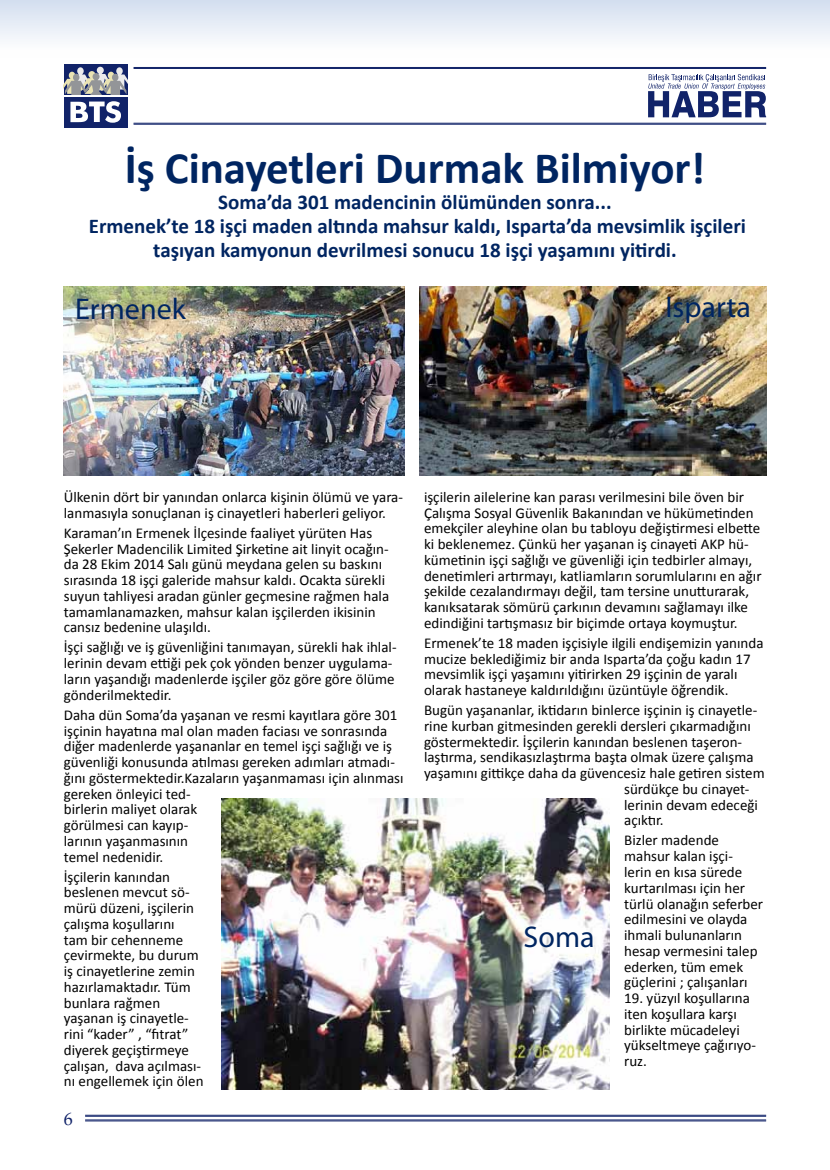
<style>
.page{position:relative;width:830px;height:1170px;background:#fff}
.page>*{position:absolute;margin:0;border:0;box-sizing:border-box;transform-origin:0 0}
.t1{font:700 45px "Calibri";color:#002561}
.t2{font:30px "Myriad Pro";color:#002561}
.t3{font:700 21px/24px "Calibri";color:#002561;text-align:center}
.t4{font:18px "Palatino Linotype";color:#112369}
.t5{font:15px/15.8px "Calibri";color:#000}
</style>
<div class="page">
<hr style="left:133px;top:123px;width:632px;height:1px;background:#112369">
<hr style="left:133px;top:124px;width:632px;height:1px;background:#112369">
<hr style="left:133px;top:67px;width:632px;height:1px;background:#112369">
<hr style="left:133px;top:68px;width:632px;height:1px;background:#112369">
<hr style="left:85px;top:1119px;width:680px;height:1px;background:#112369">
<hr style="left:85px;top:1120px;width:680px;height:1px;background:#112369">
<hr style="left:85px;top:1114px;width:680px;height:1px;background:#112369">
<hr style="left:85px;top:1115px;width:680px;height:1px;background:#112369">
<div style="left:64px;top:97px;width:64px;height:31px;background:#112369"></div>
<div style="left:64px;top:64px;width:64px;height:31px;background:#112369"></div>
<svg style="left:64px;top:67px;width:64px;height:28px"></svg>
<svg style="left:70px;top:101px;width:51px;height:22px"></svg>
<svg style="left:648px;top:74px;width:117px;height:43px"></svg>
<div style="left:0;top:0;width:829px;height:57px;background:linear-gradient(to bottom,#d3dfef,#fff)"></div>
<img style="left:64px;top:287px;width:340px;height:189px">
<img style="left:419px;top:286px;width:346px;height:189px">
<img style="left:221px;top:798px;width:388px;height:291px">
<h1 class="t1" style="left:125px;top:139px;width:582px">İş Cinayetleri Durmak Bilmiyor!</h1>
<h3 class="t3" style="left:89px;top:190px;width:658px">Soma’da 301 madencinin ölümünden sonra...<br>Ermenek’te 18 işçi maden altında mahsur kaldı, Isparta’da mevsimlik işçileri taşıyan kamyonun devrilmesi sonucu 18 işçi yaşamını yitirdi.</h3>
<h2 class="t2" style="left:75px;top:290px;width:112px">Ermenek</h2>
<h2 class="t2" style="left:665px;top:289px;width:87px">Isparta</h2>
<p class="t5" style="left:64px;top:489px;width:340px">Ülkenin dört bir yanından onlarca kişinin ölümü ve yara&shy;lanmasıyla sonuçlanan iş cinayetleri haberleri geliyor.</p>
<p class="t5" style="left:64px;top:525px;width:327px">Karaman’ın Ermenek İlçesinde faaliyet yürüten Has Şekerler Madencilik Limited Şirketine ait linyit ocağın&shy;da 28 Ekim 2014 Salı günü meydana gelen su baskını sırasında 18 işçi galeride mahsur kaldı. Ocakta sürekli suyun tahliyesi aradan günler geçmesine rağmen hala tamamlanamazken, mahsur kalan işçilerden ikisinin cansız bedenine ulaşıldı.</p>
<p class="t5" style="left:64px;top:639px;width:334px">İşçi sağlığı ve iş güvenliğini tanımayan, sürekli hak ihlal&shy;lerinin devam ettiği pek çok yönden benzer uygulama&shy;ların yaşandığı madenlerde işçiler göz göre göre ölüme gönderilmektedir.</p>
<p class="t5" style="left:64px;top:707px;width:341px">Daha dün Soma’da yaşanan ve resmi kayıtlara göre 301 işçinin hayatına mal olan maden faciası ve sonrasında diğer madenlerde yaşananlar en temel işçi sağlığı ve iş güvenliği konusunda atılması gereken adımları atmadı&shy;ğını göstermektedir.Kazaların yaşanmaması için alınması gereken önleyici ted-<br>birlerin maliyet olarak<br>görülmesi can kayıp-<br>larının yaşanmasının<br>temel nedenidir.</p>
<p class="t5" style="left:64px;top:868px;width:141px">İşçilerin kanından beslenen mevcut sö&shy;mürü düzeni, işçilerin çalışma koşullarını<br>tam bir cehenneme çevirmekte, bu durum iş cinayetlerine zemin hazırlamaktadır. Tüm bunlara rağmen yaşanan iş cinayetle&shy;rini “kader” , “fıtrat” diyerek geçiştirmeye çalışan, dava açılması&shy;nı engellemek için ölen</p>
<p class="t4" style="left:64px;top:1105px;width:10px">6</p>
<p class="t5" style="left:424px;top:489px;width:339px">işçilerin ailelerine kan parası verilmesini bile öven bir Çalışma Sosyal Güvenlik Bakanından ve hükümetinden emekçiler aleyhine olan bu tabloyu değiştirmesi elbette ki beklenemez. Çünkü her yaşanan iş cinayeti AKP hü&shy;kümetinin işçi sağlığı ve güvenliği için tedbirler almayı, denetimleri artırmayı, katliamların sorumlularını en ağır şekilde cezalandırmayı değil, tam tersine unutturarak, kanıksatarak sömürü çarkının devamını sağlamayı ilke edindiğini tartışmasız bir biçimde ortaya koymuştur.</p>
<p class="t5" style="left:424px;top:635px;width:341px">Ermenek’te 18 maden işçisiyle ilgili endişemizin yanında mucize beklediğimiz bir anda Isparta’da çoğu kadın 17 mevsimlik işçi yaşamını yitirirken 29 işçinin de yaralı olarak hastaneye kaldırıldığını üzüntüyle öğrendik.</p>
<p class="t5" style="left:424px;top:702px;width:335px">Bugün yaşananlar, iktidarın binlerce işçinin iş cinayetle-</p>
<p class="t5" style="left:424px;top:718px;width:328px">rine kurban gitmesinden gerekli dersleri çıkarmadığını</p>
<p class="t5" style="left:424px;top:733px;width:319px">göstermektedir. İşçilerin kanından beslenen taşeron-</p>
<p class="t5" style="left:424px;top:749px;width:331px">laştırma, sendikasızlaştırma başta olmak üzere çalışma</p>
<p class="t5" style="left:424px;top:765px;width:342px">yaşamını gittikçe daha da güvencesiz hale getiren sistem</p>
<p class="t5" style="left:624px;top:781px;width:127px">sürdükçe bu cinayet-</p>
<p class="t5" style="left:624px;top:796px;width:135px">lerinin devam edeceği</p>
<p class="t5" style="left:624px;top:812px;width:41px">açıktır.</p>
<p class="t5" style="left:624px;top:832px;width:140px">Bizler madende mahsur kalan işçi&shy;lerin en kısa sürede kurtarılması için her türlü olanağın seferber edilmesini ve olayda ihmali bulunanların hesap vermesini talep ederken, tüm emek güçlerini ; çalışanları</p>
<p class="t5" style="left:624px;top:990px;width:133px">19. yüzyıl koşullarına iten koşullara karşı birlikte mücadeleyi yükseltmeye çağırıyo&shy;ruz.</p>
<h2 class="t2" style="left:523px;top:917px;width:72px">Soma</h2>
</div>
